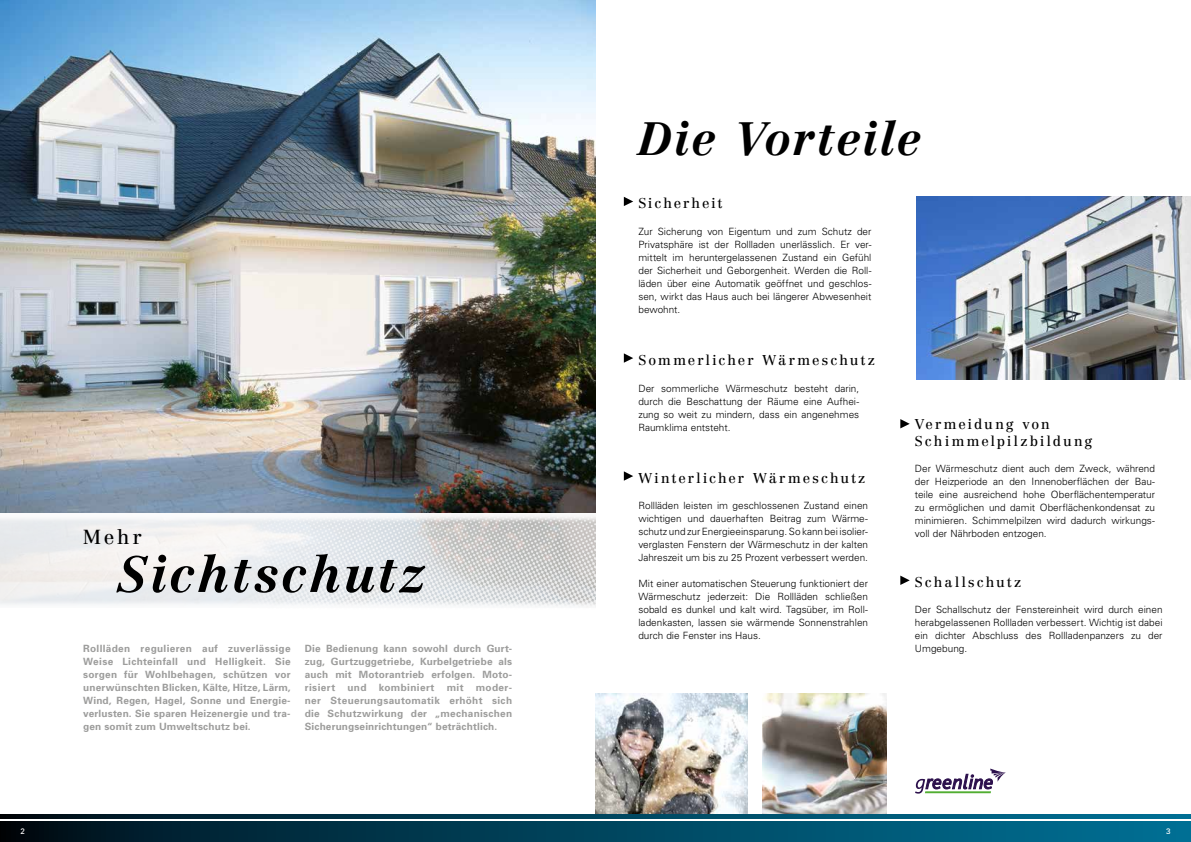
<style>
.page{position:relative;width:1191px;height:842px;background:#fff}
.page>*{position:absolute;margin:0;border:0;box-sizing:border-box;transform-origin:0 0}
.t1{font:italic 700 50px "Centennial";letter-spacing:.05em;color:#000}
.t2{font:italic 700 46px "Centennial";letter-spacing:.03em;color:#000}
.t3{font:20px "Centennial Roman";color:#000}
.t4{font:14px/16.8px "Centennial Roman";letter-spacing:.145em;color:#000}
.t5{font:300 10px/13px "Univers";color:#000;text-align:justify}
.t6{font:700 10px/13px "Univers";letter-spacing:.015em;color:#9d9d9c;text-align:justify}
.t7{font:8px "Univers";color:#fff}
</style>
<div class="page">
<img style="left:0;top:0;width:595px;height:513px">
<img style="left:0;top:515px;width:595px;height:92px">
<img style="left:595px;top:693px;width:153px;height:121px">
<img style="left:762px;top:693px;width:124px;height:121px">
<svg style="left:0;top:821px;width:1191px;height:21px"></svg>
<svg style="left:0;top:814px;width:1191px;height:5px"></svg>
<img style="left:917px;top:197px;width:274px;height:183px">
<svg style="left:624px;top:471px;width:9px;height:10px"></svg>
<svg style="left:900px;top:419px;width:9px;height:9px"></svg>
<svg style="left:624px;top:353px;width:9px;height:10px"></svg>
<svg style="left:624px;top:197px;width:9px;height:9px"></svg>
<svg style="left:915px;top:768px;width:90px;height:26px"></svg>
<svg style="left:900px;top:576px;width:9px;height:9px"></svg>
<h2 class="t2" style="left:638px;top:110px;width:284px">Die Vorteile</h2>
<h3 class="t4" style="left:638px;top:195px;width:86px">Sicherheit</h3>
<p class="t5" style="left:638px;top:224px;width:235px">Zur Sicherung von Eigentum und zum Schutz der Privatsphäre ist der Rollladen unerlässlich. Er ver&shy;mittelt im heruntergelassenen Zustand ein Gefühl der Sicherheit und Geborgenheit. Werden die Roll&shy;läden über eine Automatik geöffnet und geschlos&shy;sen, wirkt das Haus auch bei längerer Abwesenheit bewohnt.</p>
<h3 class="t3" style="left:83px;top:525px;width:60px">Mehr</h3>
<h1 class="t1" style="left:117px;top:544px;width:309px">Sichtschutz</h1>
<p class="t6" style="left:83px;top:641px;width:209px">Rollläden regulieren auf zuverlässige Weise Lichteinfall und Helligkeit. Sie sorgen für Wohlbehagen, schützen vor unerwünschten Blicken, Kälte, Hitze, Lärm, Wind, Regen, Hagel, Sonne und Energie&shy;verlusten. Sie sparen Heizenergie und tra&shy;gen somit zum Umweltschutz bei.</p>
<p class="t6" style="left:305px;top:641px;width:209px">Die Bedienung kann sowohl durch Gurt&shy;zug, Gurtzuggetriebe, Kurbelgetriebe als auch mit Motorantrieb erfolgen. Moto&shy;risiert und kombiniert mit moder&shy;ner Steuerungsautomatik erhöht sich die Schutzwirkung der „mechanischen Sicherungseinrichtungen“ beträchtlich.</p>
<h3 class="t4" style="left:638px;top:351px;width:238px">Sommerlicher Wärmeschutz</h3>
<p class="t5" style="left:638px;top:381px;width:222px">Der sommerliche Wärmeschutz besteht darin, durch die Beschattung der Räume eine Aufhei&shy;zung so weit zu mindern, dass ein angenehmes Raumklima entsteht.</p>
<h3 class="t4" style="left:915px;top:416px;width:179px">Vermeidung von<br>Schimmelpilzbildung</h3>
<h3 class="t4" style="left:638px;top:469px;width:228px">Winterlicher Wärmeschutz</h3>
<p class="t5" style="left:915px;top:462px;width:242px">Der Wärmeschutz dient auch dem Zweck, während der Heizperiode an den Innenoberflächen der Bau&shy;teile eine ausreichend hohe Oberflächentemperatur zu ermöglichen und damit Oberflächenkondensat zu minimieren. Schimmelpilzen wird dadurch wirkungs&shy;voll der Nährboden entzogen.</p>
<p class="t5" style="left:638px;top:499px;width:231px">Rollläden leisten im geschlossenen Zustand einen wichtigen und dauerhaften Beitrag zum Wärme&shy;schutz und zur Energieeinsparung. So kann bei isolier&shy;verglasten Fenstern der Wärmeschutz in der kalten Jahreszeit um bis zu 25 Prozent verbessert werden.</p>
<p class="t5" style="left:638px;top:577px;width:231px">Mit einer automatischen Steuerung funktioniert der Wärmeschutz jederzeit: Die Rollläden schließen sobald es dunkel und kalt wird. Tagsüber, im Roll&shy;ladenkasten, lassen sie wärmende Sonnenstrahlen durch die Fenster ins Haus.</p>
<h3 class="t4" style="left:915px;top:573px;width:108px">Schallschutz</h3>
<p class="t5" style="left:915px;top:603px;width:249px">Der Schallschutz der Fenstereinheit wird durch einen herabgelassenen Rollladen verbessert. Wichtig ist dabei ein dichter Abschluss des Rollladenpanzers zu der Umgebung.</p>
<p class="t7" style="left:20px;top:826px;width:6px">2</p>
<p class="t7" style="left:1166px;top:826px;width:6px">3</p>
</div>
